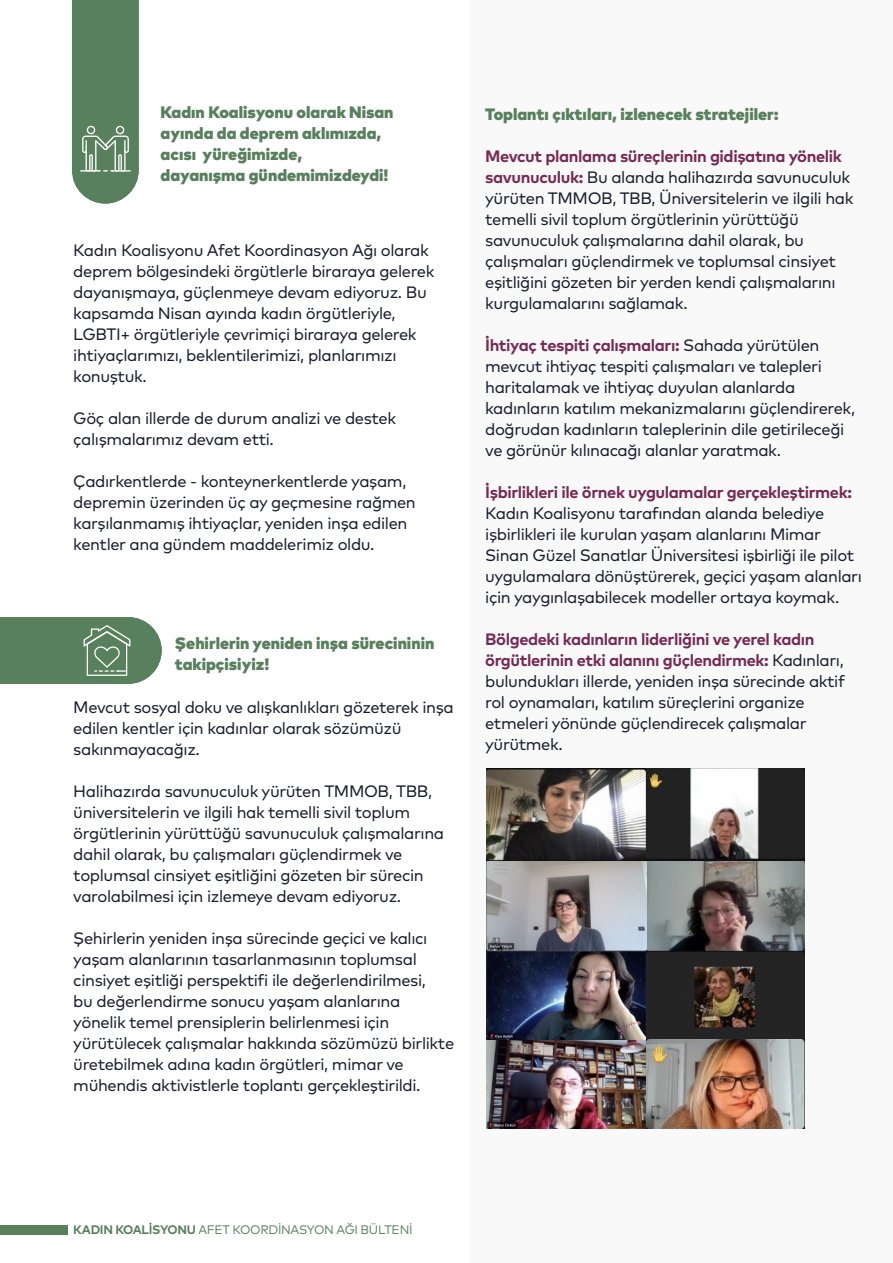
<style>
.page{position:relative;width:893px;height:1263px;background:#fff}
.page>*{position:absolute;margin:0;border:0;box-sizing:border-box;transform-origin:0 0}
.t1{font:16.5px/21px "Mark Pro";letter-spacing:-.025em;color:#191c2d}
.t2{font:900 16.5px/21px "Mark Pro";color:#58805d}
.t3{font:700 16.5px "Mark Pro";letter-spacing:-.025em;color:#772954}
.t4{font:12.3px "Mark Pro";letter-spacing:-.025em;color:#58805d}
.s1{font-weight:700;color:#772954}
.s2{font-weight:700}
</style>
<div class="page">
<div style="left:469px;top:0;width:424px;height:1263px;background:#f8f9f8"></div>
<div style="left:0;top:1225px;width:68px;height:9px;background:#58805d"></div>
<svg style="left:72px;top:0;width:67px;height:204px;background:#648969"></svg>
<svg style="left:0;top:617px;width:162px;height:67px;background:#658a6a"></svg>
<img style="left:645px;top:768px;width:160px;height:271px">
<img style="left:486px;top:1039px;width:319px;height:89px">
<img style="left:486px;top:951px;width:159px;height:88px">
<img style="left:486px;top:860px;width:161px;height:91px">
<img style="left:486px;top:768px;width:159px;height:92px">
<p class="t2" style="left:161px;top:100px;width:235px">Kadın Koalisyonu olarak Nisan ayında da deprem aklımızda, acısı yüreğimizde,<br>dayanışma gündemimizdeydi!</p>
<p class="t2" style="left:485px;top:102px;width:295px">Toplantı çıktıları, izlenecek stratejiler:</p>
<p class="t1" style="left:485px;top:144px;width:370px"><span class="s1">Mevcut planlama süreçlerinin gidişatına yönelik savunuculuk:</span> Bu alanda halihazırda savunuculuk yürüten TMMOB, TBB, Üniversitelerin ve ilgili hak temelli sivil toplum örgütlerinin yürüttüğü savunuculuk çalışmalarına dahil olarak, bu çalışmaları güçlendirmek ve toplumsal cinsiyet eşitliğini gözeten bir yerden kendi çalışmalarını kurgulamalarını sağlamak.</p>
<p class="t1" style="left:485px;top:333px;width:371px"><span class="s1">İhtiyaç tespiti çalışmaları:</span> Sahada yürütülen mevcut ihtiyaç tespiti çalışmaları ve talepleri haritalamak ve ihtiyaç duyulan alanlarda kadınların katılım mekanizmalarını güçlendirerek, doğrudan kadınların taleplerinin dile getirileceği ve görünür kılınacağı alanlar yaratmak.</p>
<p class="t3" style="left:485px;top:479px;width:368px">İşbirlikleri ile örnek uygulamalar gerçekleştirmek:</p>
<p class="t1" style="left:485px;top:501px;width:378px">Kadın Koalisyonu tarafından alanda belediye işbirlikleri ile kurulan yaşam alanlarını Mimar Sinan Güzel Sanatlar Üniversitesi işbirliği ile pilot uygulamalara dönüştürerek, geçici yaşam alanları için yaygınlaşabilecek modeller ortaya koymak.</p>
<p class="t1" style="left:485px;top:627px;width:361px"><span class="s1">Bölgedeki kadınların liderliğini ve yerel kadın örgütlerinin etki alanını güçlendirmek:</span> Kadınları, bulundukları illerde, yeniden inşa sürecinde aktif rol oynamaları, katılım süreçlerini organize etmeleri yönünde güçlendirecek çalışmalar yürütmek.</p>
<p class="t1" style="left:73px;top:238px;width:363px">Kadın Koalisyonu Afet Koordinasyon Ağı olarak deprem bölgesindeki örgütlerle biraraya gelerek dayanışmaya, güçlenmeye devam ediyoruz. Bu kapsamda Nisan ayında kadın örgütleriyle, LGBTI+ örgütleriyle çevrimiçi biraraya gelerek ihtiyaçlarımızı, beklentilerimizi, planlarımızı konuştuk.</p>
<p class="t1" style="left:73px;top:406px;width:324px">Göç alan illerde de durum analizi ve destek çalışmalarımız devam etti.</p>
<p class="t1" style="left:73px;top:469px;width:344px">Çadırkentlerde - konteynerkentlerde yaşam, depremin üzerinden üç ay geçmesine rağmen karşılanmamış ihtiyaçlar, yeniden inşa edilen kentler ana gündem maddelerimiz oldu.</p>
<p class="t2" style="left:175px;top:631px;width:261px">Şehirlerin yeniden inşa sürecininin takipçisiyiz!</p>
<p class="t1" style="left:73px;top:696px;width:382px">Mevcut sosyal doku ve alışkanlıkları gözeterek inşa edilen kentler için kadınlar olarak sözümüzü sakınmayacağız.</p>
<p class="t1" style="left:73px;top:780px;width:372px">Halihazırda savunuculuk yürüten TMMOB, TBB, üniversitelerin ve ilgili hak temelli sivil toplum örgütlerinin yürüttüğü savunuculuk çalışmalarına dahil olarak, bu çalışmaları güçlendirmek ve toplumsal cinsiyet eşitliğini gözeten bir sürecin varolabilmesi için izlemeye devam ediyoruz.</p>
<p class="t1" style="left:73px;top:927px;width:382px">Şehirlerin yeniden inşa sürecinde geçici ve kalıcı yaşam alanlarının tasarlanmasının toplumsal cinsiyet eşitliği perspektifi ile değerlendirilmesi,<br>bu değerlendirme sonucu yaşam alanlarına yönelik temel prensiplerin belirlenmesi için yürütülecek çalışmalar hakkında sözümüzü birlikte üretebilmek adına kadın örgütleri, mimar ve mühendis aktivistlerle toplantı gerçekleştirildi.</p>
<p class="t4" style="left:73px;top:1220px;width:341px"><span class="s2">KADIN KOALİSYONU</span> AFET KOORDİNASYON AĞI BÜLTENİ</p>
</div>
